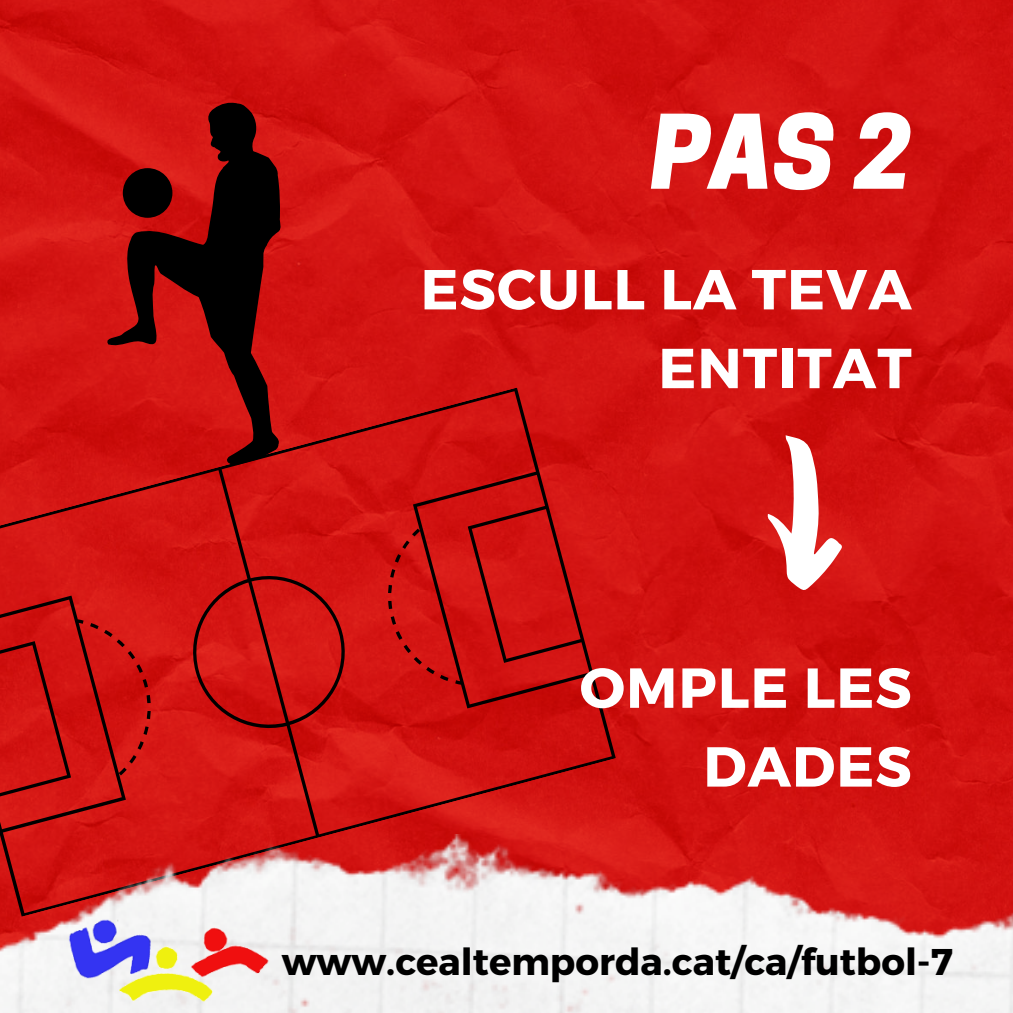
<style>
.page{position:relative;width:1013px;height:1013px;background:#fff}
.page>*{position:absolute;margin:0;border:0;box-sizing:border-box;transform-origin:0 0}
.t1{font:italic 800 96.25px "Cooper Hewitt";color:#fff}
.t2{font:700 56.25px/78.8px "Montserrat";letter-spacing:.02em;color:#fff;text-align:right}
.t3{font:700 37.12px "Montserrat";color:#000}
</style>
<div class="page">
<img style="left:0;top:0;width:1012px;height:835px">
<svg style="left:0;top:387px;width:616px;height:448px;background:#ca1311"></svg>
<img style="left:0;top:835px;width:1012px;height:177px">
<svg style="left:767px;top:435px;width:76px;height:156px"></svg>
<svg style="left:105px;top:102px;width:177px;height:363px;background:#8a0d0c"></svg>
<div style="left:123px;top:168px;width:49px;height:50px;background:#000;border-radius:50%"></div>
<img style="left:69px;top:918px;width:200px;height:85px">
<h1 class="t1" style="left:650px;top:116px;width:262px">PAS 2</h1>
<p class="t2" style="left:420px;top:247px;width:492px">ESCULL LA TEVA<br>ENTITAT</p>
<p class="t2" style="left:579px;top:645px;width:333px">OMPLE LES<br>DADES</p>
<p class="t3" style="left:282px;top:938px;width:672px">www.cealtemporda.cat/ca/futbol-7</p>
</div>
